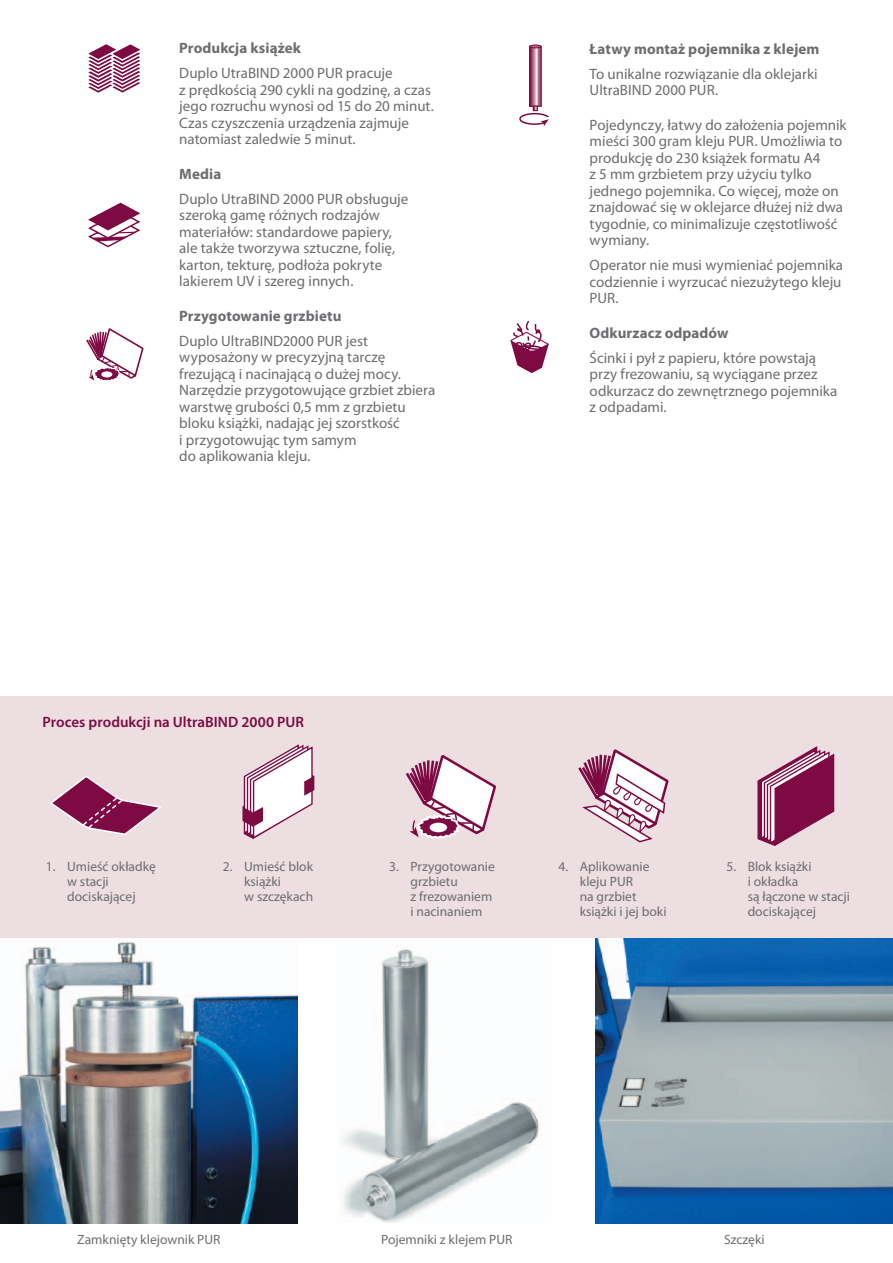
<style>
.page{position:relative;width:893px;height:1263px;background:#fff}
.page>*{position:absolute;margin:0;border:0;box-sizing:border-box;transform-origin:0 0}
.t1{font:15px/16.5px "Myriad Pro";color:#6c6d70}
.t2{font:700 15px "Myriad Pro";letter-spacing:.005em;color:#6c6d70}
.t3{font:600 15px "Myriad Pro";color:#7d0a42}
.t4{font:13.5px/15px "Myriad Pro";color:#6c6d70}
</style>
<div class="page">
<img style="left:595px;top:938px;width:298px;height:286px">
<img style="left:0;top:941px;width:298px;height:283px">
<img style="left:341px;top:948px;width:199px;height:275px">
<div style="left:0;top:696px;width:893px;height:242px;background:#eddee1"></div>
<svg style="left:88px;top:44px;width:52px;height:49px"></svg>
<svg style="left:86px;top:328px;width:58px;height:53px"></svg>
<svg style="left:88px;top:202px;width:53px;height:46px"></svg>
<svg style="left:510px;top:320px;width:39px;height:53px"></svg>
<img style="left:0;top:936px;width:1px;height:287px">
<svg style="left:757px;top:746px;width:78px;height:100px"></svg>
<svg style="left:242px;top:744px;width:72px;height:95px"></svg>
<svg style="left:405px;top:755px;width:91px;height:84px"></svg>
<svg style="left:50px;top:775px;width:112px;height:60px"></svg>
<svg style="left:578px;top:749px;width:91px;height:94px"></svg>
<svg style="left:531px;top:48px;width:8px;height:57px"></svg>
<div style="left:529px;top:46px;width:12px;height:61px;border:1px solid #7d0a42"></div>
<svg style="left:533px;top:106px;width:5px;height:5px"></svg>
<div style="left:519px;top:113px;width:31px;height:12px;border:2px solid #7d0a42;border-radius:50%"></div>
<div style="left:544px;top:117px;width:7px;height:8px;background:#fff"></div>
<svg style="left:540px;top:119px;width:9px;height:7px"></svg>
<svg style="left:529px;top:45px;width:12px;height:3px"></svg>
<p class="t2" style="left:179px;top:38px;width:123px">Produkcja książek</p>
<p class="t1" style="left:179px;top:65px;width:256px">Duplo UtraBIND 2000 PUR pracuje<br>z prędkością 290 cykli na godzinę, a czas jego rozruchu wynosi od 15 do 20 minut.<br>Czas czyszczenia urządzenia zajmuje natomiast zaledwie 5 minut.</p>
<p class="t2" style="left:179px;top:164px;width:43px">Media</p>
<p class="t1" style="left:179px;top:191px;width:231px">Duplo UtraBIND 2000 PUR obsługuje szeroką gamę różnych rodzajów materiałów: standardowe papiery, ale także tworzywa sztuczne, folię, karton, tekturę, podłoża pokryte lakierem UV i szereg innych.</p>
<p class="t2" style="left:179px;top:306px;width:164px">Przygotowanie grzbietu</p>
<p class="t1" style="left:179px;top:333px;width:258px">Duplo UltraBIND2000 PUR jest wyposażony w precyzyjną tarczę frezującą i nacinającą o dużej mocy.<br>Narzędzie przygotowujące grzbiet zbiera warstwę grubości 0,5 mm z grzbietu bloku książki, nadając jej szorstkość<br>i przygotowując tym samym<br>do aplikowania kleju.</p>
<p class="t3" style="left:43px;top:714px;width:263px">Proces produkcji na UltraBIND 2000 PUR</p>
<p class="t2" style="left:590px;top:39px;width:231px">Łatwy montaż pojemnika z klejem</p>
<p class="t1" style="left:590px;top:66px;width:230px">To unikalne rozwiązanie dla oklejarki<br>UltraBIND 2000 PUR.</p>
<p class="t1" style="left:590px;top:117px;width:259px">Pojedynczy, łatwy do założenia pojemnik mieści 300 gram kleju PUR. Umożliwia to produkcję do 230 książek formatu A4<br>z 5 mm grzbietem przy użyciu tylko jednego pojemnika. Co więcej, może on znajdować się w oklejarce dłużej niż dwa tygodnie, co minimalizuje częstotliwość wymiany.</p>
<p class="t1" style="left:590px;top:257px;width:255px;text-align:justify">Operator nie musi wymieniać pojemnika codziennie i wyrzucać niezużytego kleju PUR.</p>
<p class="t2" style="left:590px;top:323px;width:140px">Odkurzacz odpadów</p>
<p class="t1" style="left:590px;top:350px;width:249px">Ścinki i pył z papieru, które powstają przy frezowaniu, są wyciągane przez odkurzacz do zewnętrznego pojemnika z odpadami.</p>
<p class="t4" style="left:67px;top:859px;width:90px;text-indent:-21px">1. Umieść okładkę w stacji dociskającej</p>
<p class="t4" style="left:748px;top:859px;width:104px;text-indent:-21px">5. Blok książki<br>i okładka<br>są łączone w stacji dociskającej</p>
<p class="t4" style="left:244px;top:859px;width:70px;text-indent:-21px">2. Umieść blok książki<br>w szczękach</p>
<p class="t4" style="left:580px;top:859px;width:88px;text-indent:-21px">4. Aplikowanie kleju PUR<br>na grzbiet książki i jej boki</p>
<p class="t4" style="left:411px;top:859px;width:86px;text-indent:-21px">3. Przygotowanie grzbietu<br>z frezowaniem i nacinaniem</p>
<p class="t4" style="left:77px;top:1232px;width:145px">Zamknięty klejownik PUR</p>
<p class="t4" style="left:381px;top:1232px;width:133px">Pojemniki z klejem PUR</p>
<p class="t4" style="left:724px;top:1232px;width:42px">Szczęki</p>
</div>
